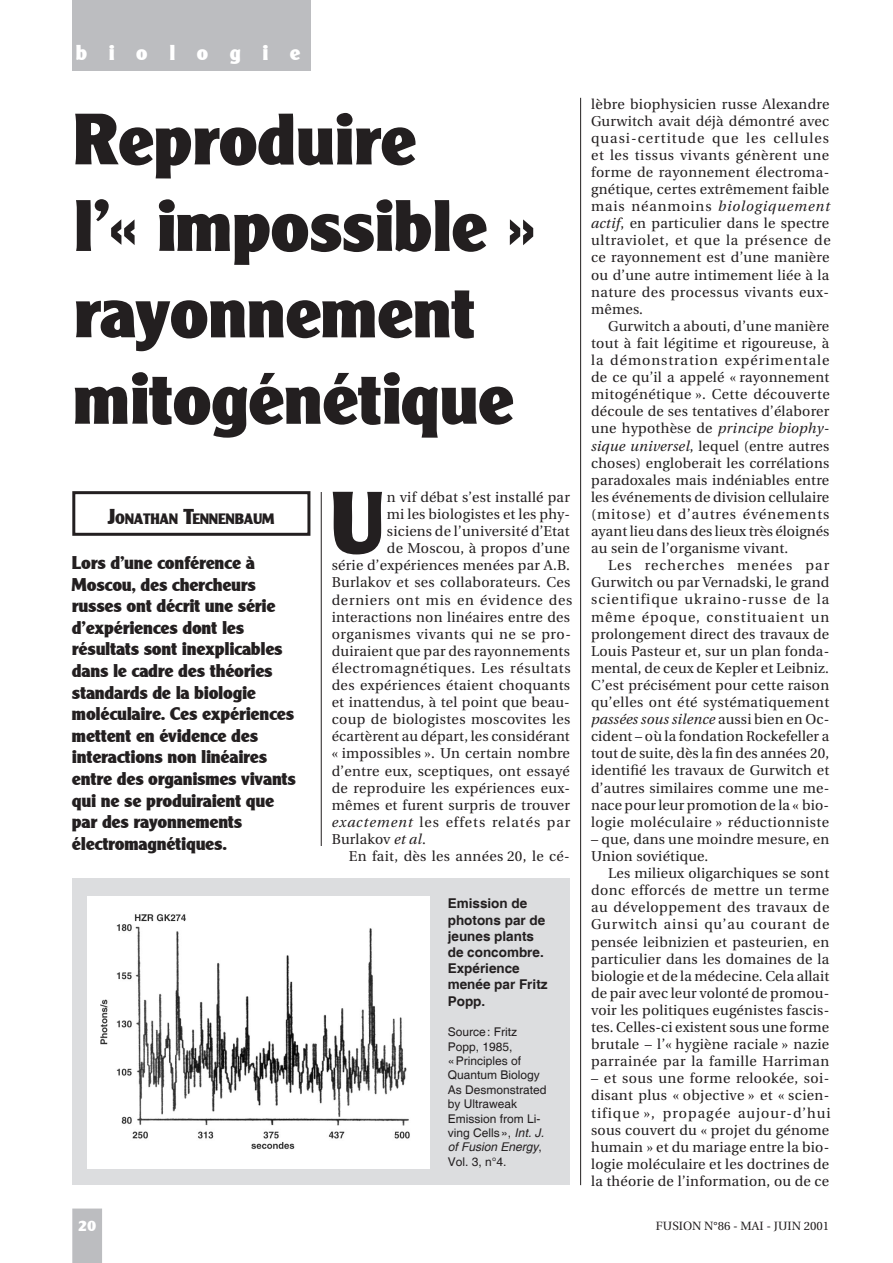
<style>
.page{position:relative;width:893px;height:1263px;background:#fff}
.page>*{position:absolute;margin:0;border:0;box-sizing:border-box;transform-origin:0 0}
.t1{font:87px "Clear Black DB Normal";color:#231f20}
.t2{font:72px/86.4px "Clear Black DB Normal";color:#231f20}
.t3{font:21px "Clear Black DB Normal";letter-spacing:1.04em;color:#fff}
.t4{font:18px/21.6px "Clear Black DB Normal";color:#231f20}
.t5{font:15px "Clear Black DB Normal";color:#fff}
.t6{font:14.7px "Clear Black DB Normal";color:#231f20}
.t7{font:14.25px/17.1px "Utopia";letter-spacing:.015em;color:#231f20;text-align:justify}
.t8{font:14.25px "Utopia";letter-spacing:.045em;color:#231f20}
.t9{font:14.25px "Utopia";letter-spacing:.065em;color:#231f20}
.t10{font:14.25px "Utopia";letter-spacing:.035em;color:#231f20}
.t11{font:14.25px "Utopia";letter-spacing:.05em;color:#231f20}
.t12{font:700 13.5px/16.2px "Helvetica";color:#231f20}
.t13{font:12px/14.4px "Helvetica";color:#231f20}
.t14{font:12px "Utopia";color:#231f20}
.s1{font-size:21px}
.s2{font-style:italic}
</style>
<div class="page">
<div style="left:72px;top:0;width:238px;height:71px;background:#bcbdc0"></div>
<hr style="left:321px;top:98px;width:1px;height:1087px;background:#231f20">
<hr style="left:580px;top:98px;width:1px;height:1087px;background:#231f20">
<div style="left:72px;top:1208px;width:30px;height:55px;background:#bcbdc0"></div>
<div style="left:310px;top:846px;width:22px;height:353px;background:#fff"></div>
<div style="left:302px;top:85px;width:106px;height:406px;background:#fff"></div>
<div style="left:72px;top:878px;width:498px;height:307px;background:#dcdddf"></div>
<div style="left:72px;top:491px;width:238px;height:45px;border:3px solid #231f20"></div>
<div style="left:87px;top:896px;width:342px;height:272px;background:#fff"></div>
<img style="left:100px;top:914px;width:310px;height:236px">
<h3 class="t3" style="left:76px;top:40px;width:226px">biologie</h3>
<h2 class="t2" style="left:74px;top:96px;width:462px">Reproduire<br>l’« impossible » rayonnement mitogénétique</h2>
<p class="t6" style="left:108px;top:510px;width:168px"><span class="s1">J</span>ONATHAN <span class="s1">T</span>ENNENBAUM</p>
<p class="t4" style="left:72px;top:552px;width:225px">Lors d’une conférence à<br>Moscou, des chercheurs russes ont décrit une série d’expériences dont les résultats sont inexplicables dans le cadre des théories standards de la biologie moléculaire. Ces expériences mettent en évidence des interactions non linéaires entre des organismes vivants qui ne se produiraient que par des rayonnements électromagnétiques.</p>
<h1 class="t1" style="left:332px;top:473px;width:55px">U</h1>
<p class="t7" style="left:387px;top:489px;width:184px">n vif débat s’est installé par</p>
<p class="t7" style="left:387px;top:506px;width:184px">mi les biologistes et les phy-</p>
<p class="t7" style="left:387px;top:523px;width:184px">siciens de l’université d’Etat</p>
<p class="t7" style="left:387px;top:540px;width:184px">de Moscou, à propos d’une</p>
<p class="t7" style="left:332px;top:557px;width:240px">série d’expériences menées par A.B.</p>
<p class="t7" style="left:332px;top:574px;width:240px">Burlakov et ses collaborateurs. Ces</p>
<p class="t11" style="left:332px;top:592px;width:242px">derniers ont mis en évidence des</p>
<p class="t7" style="left:332px;top:608px;width:240px">interactions non linéaires entre des</p>
<p class="t10" style="left:332px;top:626px;width:241px">organismes vivants qui ne se pro-</p>
<p class="t7" style="left:332px;top:643px;width:240px">duiraient que par des rayonnements</p>
<p class="t8" style="left:332px;top:660px;width:240px">électromagnétiques. Les résultats</p>
<p class="t7" style="left:332px;top:677px;width:240px">des expériences étaient choquants</p>
<p class="t7" style="left:332px;top:694px;width:240px">et inattendus, à tel point que beau-</p>
<p class="t7" style="left:332px;top:711px;width:240px">coup de biologistes moscovites les</p>
<p class="t7" style="left:332px;top:728px;width:240px">écartèrent au départ, les considérant</p>
<p class="t7" style="left:332px;top:745px;width:240px">« impossibles ». Un certain nombre</p>
<p class="t7" style="left:332px;top:762px;width:240px">d’entre eux, sceptiques, ont essayé</p>
<p class="t7" style="left:332px;top:779px;width:240px">de reproduire les expériences eux-</p>
<p class="t7" style="left:332px;top:797px;width:240px">mêmes et furent surpris de trouver</p>
<p class="t9" style="left:332px;top:814px;width:240px"><span class="s2">exactement</span> les effets relatés par</p>
<p class="t7" style="left:332px;top:831px;width:96px">Burlakov <span class="s2">et al</span>.</p>
<p class="t7" style="left:349px;top:848px;width:223px">En fait, dès les années 20, le cé-</p>
<p class="t12" style="left:448px;top:896px;width:101px">Emission de photons par de jeunes plants de concombre.<br>Expérience menée par Fritz<br>Popp.</p>
<p class="t13" style="left:448px;top:1025px;width:100px">Source : Fritz<br>Popp, 1985,<br>« Principles of<br>Quantum Biology<br>As Desmonstrated by Ultraweak<br>Emission from Li&shy;ving Cells », <span class="s2">Int. J. of Fusion Energy</span>,<br>Vol. 3, n°4.</p>
<p class="t7" style="left:591px;top:95px;width:241px">lèbre biophysicien russe Alexandre Gurwitch avait déjà démontré avec quasi-certitude que les cellules et les tissus vivants génèrent une forme de rayonnement électroma&shy;gnétique, certes extrêmement faible mais néanmoins <span class="s2">biologiquement actif</span>, en particulier dans le spectre ultraviolet, et que la présence de ce rayonnement est d’une manière ou d’une autre intimement liée à la nature des processus vivants eux&shy;mêmes.</p>
<p class="t7" style="left:591px;top:318px;width:240px;text-indent:17px">Gurwitch a abouti, d’une manière tout à fait légitime et rigoureuse, à la démonstration expérimentale de ce qu’il a appelé « rayonnement mitogénétique ». Cette découverte découle de ses tentatives d’élaborer une hypothèse de <span class="s2">principe biophy&shy;sique universel</span>, lequel (entre autres choses) engloberait les corrélations paradoxales mais indéniables entre les événements de division cellulaire (mitose) et d’autres événements ayant lieu dans des lieux très éloignés au sein de l’organisme vivant.</p>
<p class="t7" style="left:591px;top:557px;width:240px;text-indent:17px">Les recherches menées par Gurwitch ou par Vernadski, le grand scientifique ukraino-russe de la même époque, constituaient un prolongement direct des travaux de Louis Pasteur et, sur un plan fonda&shy;mental, de ceux de Kepler et Leibniz.<br>C’est précisément pour cette raison qu’elles ont été systématiquement <span class="s2">passées sous silence</span> aussi bien en Oc&shy;cident – où la fondation Rockefeller a tout de suite, dès la fin des années 20, identifié les travaux de Gurwitch et d’autres similaires comme une me&shy;nace pour leur promotion de la « bio&shy;logie moléculaire » réductionniste</p>
<p class="t7" style="left:591px;top:831px;width:240px">– que, dans une moindre mesure, en<br>Union soviétique.</p>
<p class="t7" style="left:591px;top:865px;width:240px;text-indent:17px">Les milieux oligarchiques se sont donc efforcés de mettre un terme au développement des travaux de Gurwitch ainsi qu’au courant de pensée leibnizien et pasteurien, en particulier dans les domaines de la biologie et de la médecine. Cela allait de pair avec leur volonté de promou&shy;voir les politiques eugénistes fascis&shy;tes. Celles-ci existent sous une forme brutale – l’« hygiène raciale » nazie parrainée par la famille Harriman</p>
<p class="t7" style="left:591px;top:1070px;width:241px">– et sous une forme relookée, soi&shy;disant plus « objective » et « scien&shy;tifique », propagée aujour-d’hui sous couvert du « projet du génome humain » et du mariage entre la bio&shy;logie moléculaire et les doctrines de la théorie de l’information, ou de ce</p>
<p class="t5" style="left:78px;top:1217px;width:19px">20</p>
<p class="t14" style="left:656px;top:1219px;width:175px">FUSION N°86 - MAI - JUIN 2001</p>
</div>
